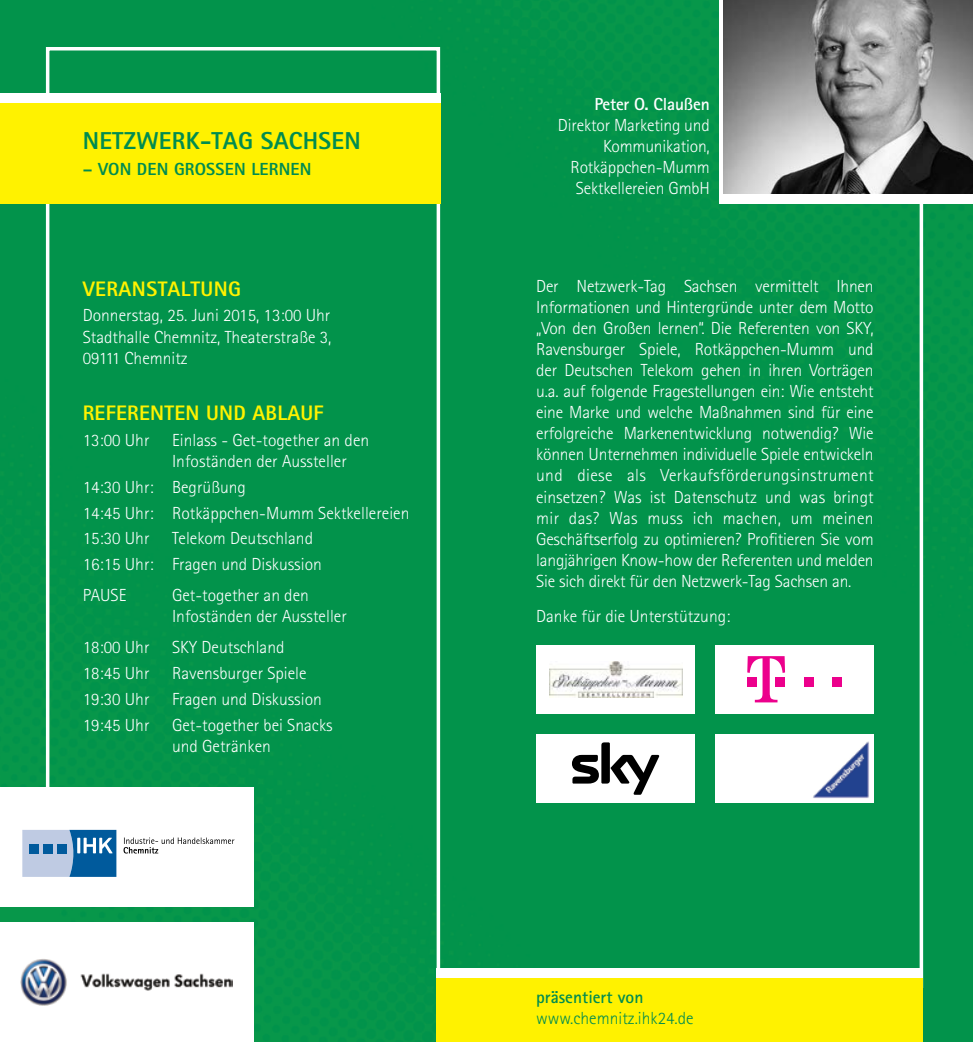
<style>
.page{position:relative;width:973px;height:1042px;background:#fff}
.page>*{position:absolute;margin:0;border:0;box-sizing:border-box;transform-origin:0 0}
.t1{font:800 24.5px "Rotis Sans Serif";letter-spacing:.01em;color:#008c4f}
.t2{font:800 21px "Rotis Sans Serif";letter-spacing:.02em;color:#fff200}
.t3{font:300 17.5px/21px "Rotis Sans Serif";color:#fff}
.t4{font:300 17.5px "Rotis Sans Serif";color:#008c4f}
.t5{font:800 17.5px "Rotis Sans Serif";letter-spacing:.01em;color:#008c4f}
.t6{font:700 17.5px "Rotis Sans Serif";color:#008c4f}
.t7{font:700 17.5px "Rotis Sans Serif";color:#fff}
</style>
<div class="page">
<div style="left:0;top:0;width:972px;height:1042px;background:#02934b"></div>
<div style="left:44px;top:0;width:880px;height:990px;background:#02934b"></div>
<div style="left:0;top:94px;width:440px;height:110px;background:#fff200"></div>
<div style="left:0;top:923px;width:253px;height:119px;background:#fff"></div>
<div style="left:0;top:788px;width:253px;height:119px;background:#fff"></div>
<div style="left:0;top:93px;width:440px;height:10px;background:#fff"></div>
<div style="left:436px;top:972px;width:486px;height:70px;background:#fff200"></div>
<div style="left:719px;top:0;width:253px;height:204px;background:#fff"></div>
<div style="left:436px;top:967px;width:486px;height:10px;background:#fff"></div>
<div style="left:536px;top:645px;width:158px;height:68px;background:#fff"></div>
<div style="left:536px;top:734px;width:158px;height:69px;background:#fff"></div>
<div style="left:714px;top:645px;width:159px;height:68px;background:#fff"></div>
<div style="left:714px;top:734px;width:159px;height:69px;background:#fff"></div>
<img style="left:723px;top:0;width:249px;height:194px">
<svg style="left:22px;top:830px;width:94px;height:47px;background:#6f9cc5"></svg>
<div style="left:30px;top:844px;width:9px;height:9px;background:#005a9c"></div>
<div style="left:44px;top:844px;width:9px;height:9px;background:#005a9c"></div>
<div style="left:58px;top:844px;width:9px;height:9px;background:#005a9c"></div>
<svg style="left:123px;top:837px;width:111px;height:16px"></svg>
<svg style="left:747px;top:656px;width:37px;height:46px"></svg>
<div style="left:775px;top:677px;width:10px;height:10px;background:#ec008c"></div>
<div style="left:803px;top:677px;width:10px;height:10px;background:#ec008c"></div>
<div style="left:831px;top:677px;width:10px;height:10px;background:#ec008c"></div>
<svg style="left:572px;top:742px;width:87px;height:53px"></svg>
<img style="left:813px;top:741px;width:56px;height:57px">
<img style="left:549px;top:661px;width:133px;height:36px">
<img style="left:21px;top:959px;width:211px;height:47px">
<h1 class="t1" style="left:83px;top:125px;width:58px">NETZWE</h1>
<h1 class="t1" style="left:172px;top:125px;width:174px">RK-TAG SACHSEN</h1>
<p class="t5" style="left:83px;top:158px;width:134px">– VON DEN GROSSEN</p>
<p class="t5" style="left:251px;top:158px;width:39px">LERNEN</p>
<p class="t2" style="left:83px;top:275px;width:160px">VE RANSTALTUNG</p>
<p class="t3" style="left:83px;top:305px;width:250px;text-align:justify">Donnerstag, 25. Juni 2015, 13:00 Uhr Stadthalle Chemnitz, Theaterstraße 3, 09111 Chemnitz</p>
<p class="t2" style="left:83px;top:399px;width:242px">REFERENTEN UND ABLAUF</p>
<p class="t3" style="left:83px;top:429px;width:68px">13:00 Uhr</p>
<p class="t3" style="left:172px;top:429px;width:199px">Einlass - Get-together an den<br>Infoständen der Aussteller</p>
<p class="t3" style="left:83px;top:474px;width:328px;line-height:25.9px">14:30 Uhr: Begrüßung<br>14:45 Uhr: Rotkäppchen-Mumm Sektkellereien<br>15:30 Uhr</p>
<p class="t3" style="left:83px;top:526px;width:240px;line-height:25.9px;text-indent:89px">Telekom Deutschland<br>16:15 Uhr: Fragen und Diskussion</p>
<p class="t3" style="left:83px;top:585px;width:45px">PAUSE</p>
<p class="t3" style="left:172px;top:585px;width:176px">Get-together an den<br>Infoständen der Aussteller</p>
<p class="t3" style="left:83px;top:637px;width:68px">18:00 Uhr</p>
<p class="t3" style="left:172px;top:637px;width:114px">SKY Deutschland</p>
<p class="t3" style="left:83px;top:663px;width:68px">18:45 Uhr</p>
<p class="t3" style="left:172px;top:663px;width:136px">Ravensburger Spiele</p>
<p class="t3" style="left:83px;top:689px;width:68px">19:30 Uhr</p>
<p class="t3" style="left:172px;top:689px;width:151px">Fragen und Diskussion</p>
<p class="t3" style="left:83px;top:715px;width:68px">19:45 Uhr</p>
<p class="t3" style="left:172px;top:715px;width:162px">Get-together bei Snacks und Getränken</p>
<p class="t7" style="left:594px;top:93px;width:117px">Peter O. Claußen</p>
<p class="t3" style="left:558px;top:114px;width:153px;text-align:right">Direktor Marketing und<br>Kommunikation,<br>Rotkäppchen-Mumm<br>Sektkellereien GmbH</p>
<p class="t3" style="left:536px;top:276px;width:339px;text-align:justify">Der Netzwerk-Tag Sachsen vermittelt Ihnen Informationen und Hintergründe unter dem Motto „Von den Großen lernen“. Die Referenten von SKY, Ravensburger Spiele, Rotkäppchen-Mumm und der Deutschen Telekom gehen in ihren Vorträgen u.a. auf folgende Fragestellungen ein: Wie entsteht eine Marke und welche Maßnahmen sind für eine erfolgreiche Markenentwicklung notwendig? Wie können Unternehmen individuelle Spiele entwickeln und diese als Verkaufsförderungsinstrument einsetzen? Was ist Datenschutz und was bringt mir das? Was muss ich machen, um meinen Geschäftserfolg zu optimieren? Profitieren Sie vom langjährigen Know-how der Referenten und melden Sie sich direkt für den Netzwerk-Tag Sachsen an.</p>
<p class="t3" style="left:536px;top:606px;width:196px">Danke für die Unterstützung:</p>
<p class="t6" style="left:536px;top:985px;width:109px">präsentiert von</p>
<p class="t4" style="left:536px;top:1007px;width:159px">www.chemnitz.ihk24.de</p>
</div>
